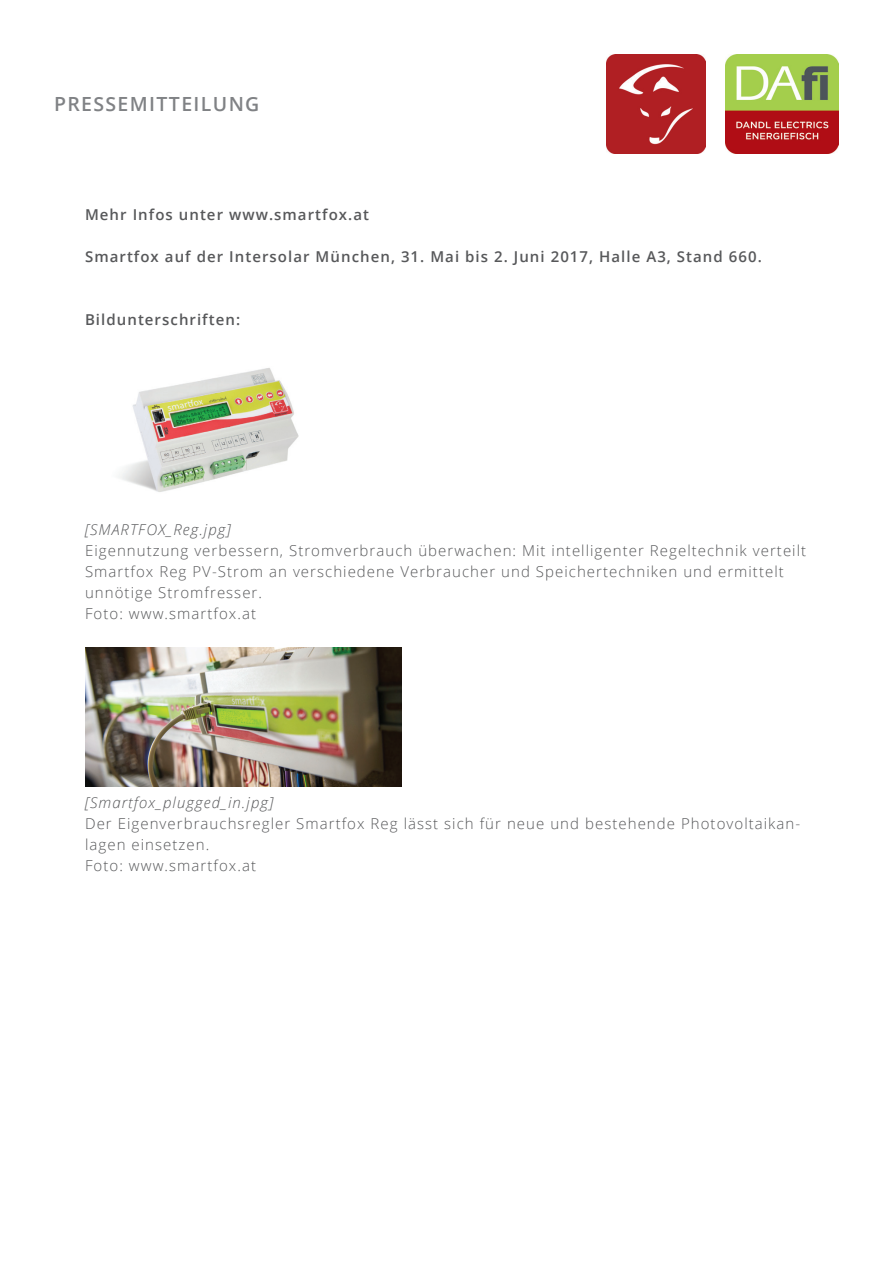
<style>
.page{position:relative;width:893px;height:1263px;background:#fff}
.page>*{position:absolute;margin:0;border:0;box-sizing:border-box;transform-origin:0 0}
.t1{font:600 19.5px "Open Sans";letter-spacing:.07em;color:#808285}
.t2{font:300 15px/21px "Open Sans";letter-spacing:.07em;color:#57585a}
.t3{font:600 15px "Open Sans";letter-spacing:.07em;color:#57585a}
.t4{font:italic 300 15px "Open Sans";letter-spacing:.07em;color:#57585a}
</style>
<div class="page">
<img style="left:725px;top:54px;width:114px;height:99px">
<img style="left:607px;top:54px;width:99px;height:99px">
<img style="left:118px;top:368px;width:181px;height:124px">
<img style="left:85px;top:648px;width:317px;height:138px">
<h1 class="t1" style="left:54px;top:91px;width:207px">PRESSEMITTEILUNG</h1>
<p class="t3" style="left:85px;top:204px;width:285px">Mehr Infos unter www.smartfox.at</p>
<p class="t3" style="left:85px;top:246px;width:678px">Smartfox auf der Intersolar München, 31. Mai bis 2. Juni 2017, Halle A3, Stand 660.</p>
<p class="t3" style="left:85px;top:309px;width:157px">Bildunterschriften:</p>
<p class="t4" style="left:85px;top:519px;width:147px">[SMARTFOX_Reg.jpg]</p>
<p class="t2" style="left:85px;top:539px;width:723px">Eigennutzung verbessern, Stromverbrauch überwachen: Mit intelligenter Regeltechnik verteilt Smartfox Reg PV-Strom an verschiedene Verbraucher und Speichertechniken und ermittelt unnötige Stromfresser.<br>Foto: www.smartfox.at</p>
<p class="t4" style="left:85px;top:792px;width:190px">[Smartfox_plugged_in.jpg]</p>
<p class="t2" style="left:85px;top:812px;width:717px">Der Eigenverbrauchsregler Smartfox Reg lässt sich für neue und bestehende Photovoltaikan&shy;lagen einsetzen.<br>Foto: www.smartfox.at</p>
</div>
